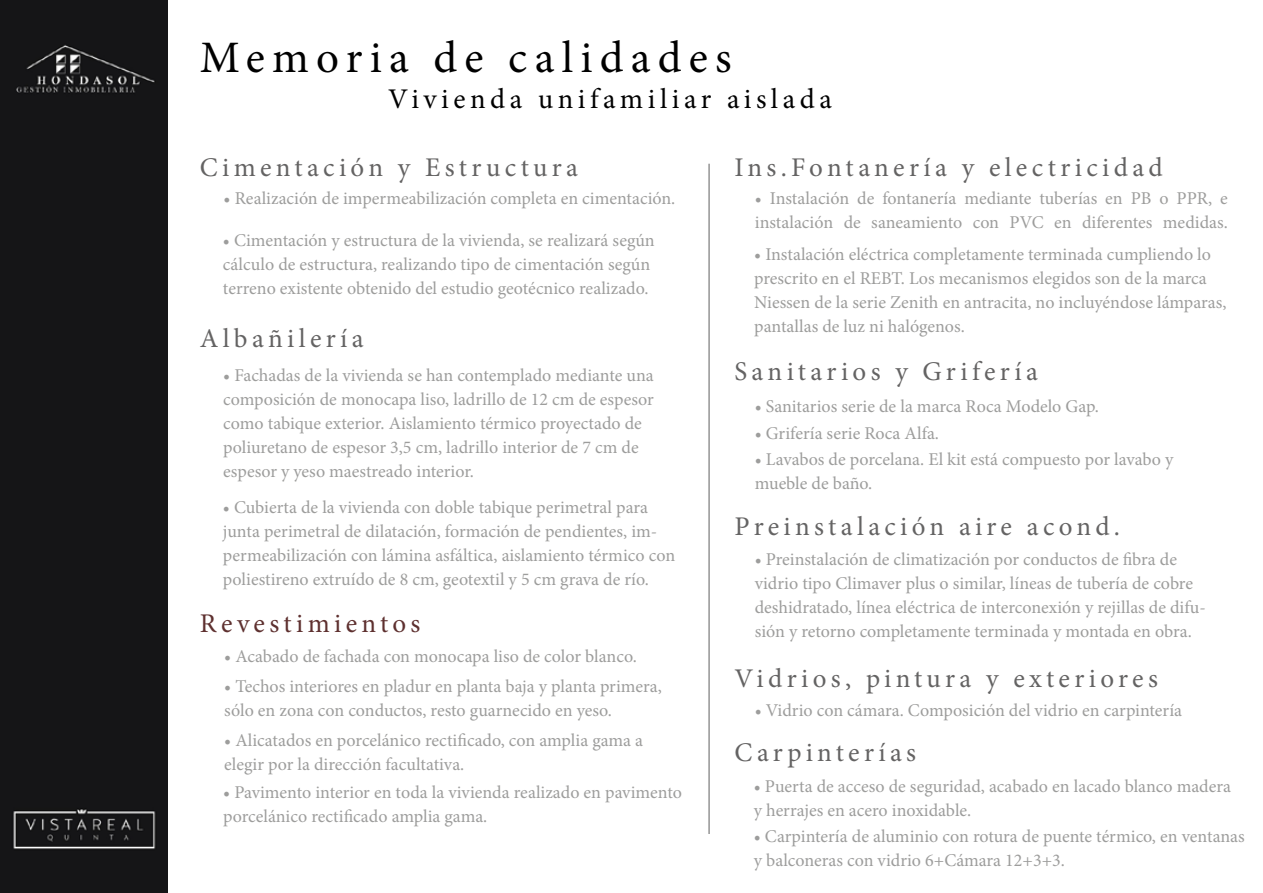
<style>
.page{position:relative;width:1263px;height:893px;background:#fff}
.page>*{position:absolute;margin:0;border:0;box-sizing:border-box;transform-origin:0 0}
.t1{font:45px "Minion Pro";letter-spacing:.16em;color:#000}
.t2{font:28.5px "Minion Pro";letter-spacing:.16em;color:#000}
.t3{font:27px "Minion Pro";letter-spacing:.16em;color:#646363}
.t4{font:27px "Minion Pro";letter-spacing:.16em;color:#5e302f}
.t5{font:18px/24px "Minion Pro";color:#9d9d9c}
</style>
<div class="page">
<div style="left:0;top:0;width:167px;height:893px;background:#151517"></div>
<img style="left:16px;top:45px;width:139px;height:48px">
<img style="left:13px;top:808px;width:143px;height:41px">
<hr style="left:708px;top:164px;width:2px;height:670px;background:#949494">
<h1 class="t1" style="left:200px;top:27px;width:533px">Memoria de calidades</h1>
<h2 class="t2" style="left:388px;top:80px;width:445px">Vivienda unifamiliar aislada</h2>
<h3 class="t3" style="left:200px;top:149px;width:380px">Cimentación y Estructura</h3>
<h3 class="t3" style="left:734px;top:149px;width:430px">Ins.Fontanería y electricidad</h3>
<p class="t5" style="left:224px;top:187px;width:453px">• Realización de impermeabilización completa en cimentación.</p>
<p class="t5" style="left:223px;top:228px;width:433px">• Cimentación y estructura de la vivienda, se realizará según cálculo de estructura, realizando tipo de cimentación según terreno existente obtenido del estudio geotécnico realizado.</p>
<h3 class="t3" style="left:200px;top:320px;width:165px">Albañilería</h3>
<p class="t5" style="left:223px;top:363px;width:432px">• Fachadas de la vivienda se han contemplado mediante una composición de monocapa liso, ladrillo de 12 cm de espesor como tabique exterior. Aislamiento térmico proyectado de poliuretano de espesor 3,5 cm, ladrillo interior de 7 cm de espesor y yeso maestreado interior.</p>
<p class="t5" style="left:223px;top:496px;width:454px">• Cubierta de la vivienda con doble tabique perimetral para junta perimetral de dilatación, formación de pendientes, im&shy;permeabilización con lámina asfáltica, aislamiento térmico con poliestireno extruído de 8 cm, geotextil y 5 cm grava de río.</p>
<h3 class="t4" style="left:200px;top:605px;width:222px">Revestimientos</h3>
<p class="t5" style="left:224px;top:644px;width:414px">• Acabado de fachada con monocapa liso de color blanco.</p>
<p class="t5" style="left:224px;top:675px;width:439px">• Techos interiores en pladur en planta baja y planta primera, sólo en zona con conductos, resto guarnecido en yeso.</p>
<p class="t5" style="left:224px;top:729px;width:420px">• Alicatados en porcelánico rectificado, con amplia gama a elegir por la dirección facultativa.</p>
<p class="t5" style="left:223px;top:780px;width:460px">• Pavimento interior en toda la vivienda realizado en pavimento porcelánico rectificado amplia gama.</p>
<p class="t5" style="left:755px;top:187px;width:474px">• Instalación de fontanería mediante tuberías en PB o PPR, e instalación de saneamiento con PVC en diferentes medidas.</p>
<p class="t5" style="left:754px;top:242px;width:474px">• Instalación eléctrica completamente terminada cumpliendo lo prescrito en el REBT. Los mecanismos elegidos son de la marca Niessen de la serie Zenith en antracita, no incluyéndose lámparas, pantallas de luz ni halógenos.</p>
<h3 class="t3" style="left:734px;top:353px;width:305px">Sanitarios y Grifería</h3>
<p class="t5" style="left:755px;top:394px;width:346px">• Sanitarios serie de la marca Roca Modelo Gap.</p>
<p class="t5" style="left:755px;top:421px;width:186px">• Grifería serie Roca Alfa.</p>
<p class="t5" style="left:755px;top:447px;width:420px">• Lavabos de porcelana. El kit está compuesto por lavabo y mueble de baño.</p>
<h3 class="t3" style="left:734px;top:508px;width:387px">Preinstalación aire acond.</h3>
<p class="t5" style="left:755px;top:547px;width:453px">• Preinstalación de climatización por conductos de fibra de vidrio tipo Climaver plus o similar, líneas de tubería de cobre deshidratado, línea eléctrica de interconexión y rejillas de difu&shy;sión y retorno completamente terminada y montada en obra.</p>
<h3 class="t3" style="left:734px;top:660px;width:425px">Vidrios, pintura y exteriores</h3>
<p class="t5" style="left:755px;top:699px;width:429px">• Vidrio con cámara. Composición del vidrio en carpintería</p>
<h3 class="t3" style="left:734px;top:734px;width:183px">Carpinterías</h3>
<p class="t5" style="left:754px;top:774px;width:479px">• Puerta de acceso de seguridad, acabado en lacado blanco madera y herrajes en acero inoxidable.</p>
<p class="t5" style="left:754px;top:824px;width:492px">• Carpintería de aluminio con rotura de puente térmico, en ventanas y balconeras con vidrio 6+Cámara 12+3+3.</p>
</div>
